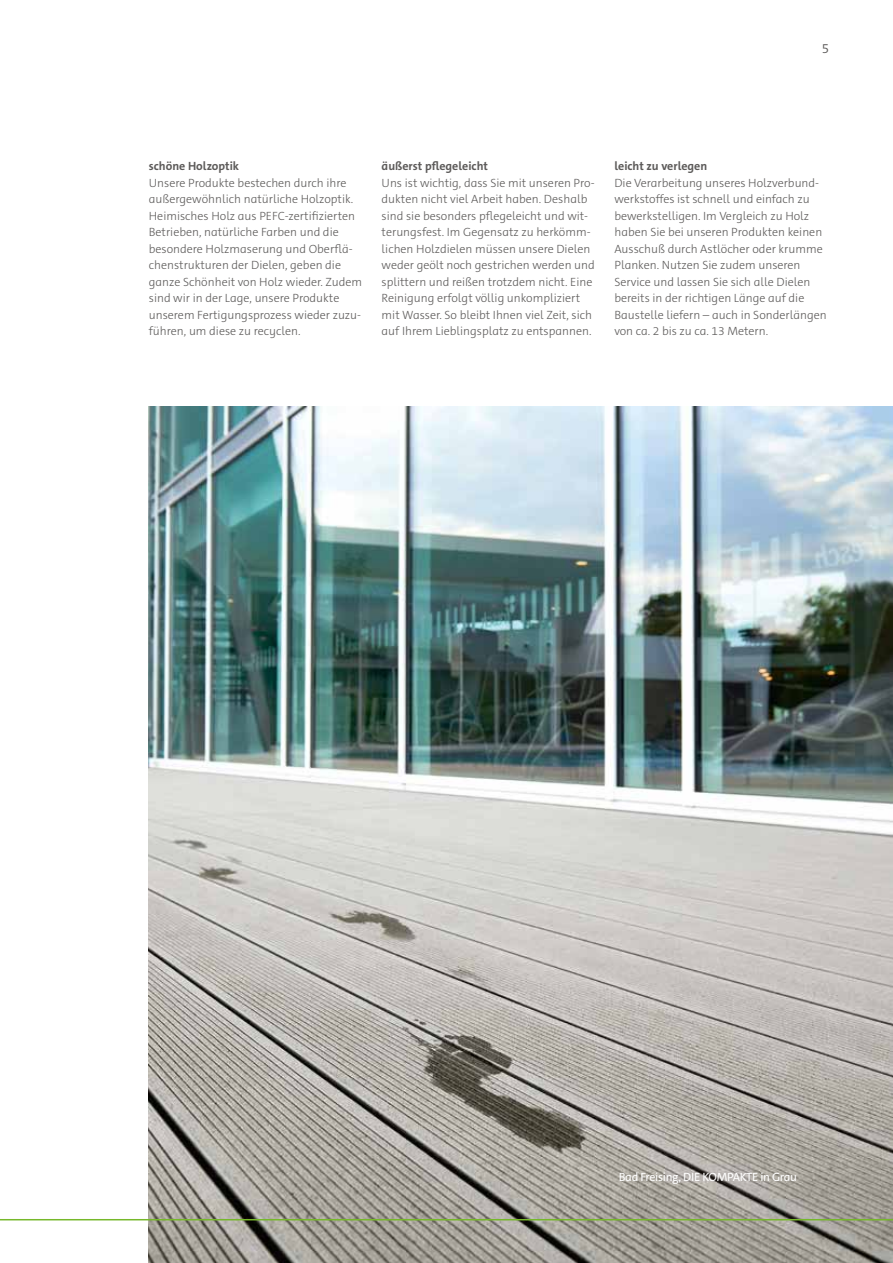
<style>
.page{position:relative;width:893px;height:1263px;background:#fff}
.page>*{position:absolute;margin:0;border:0;box-sizing:border-box;transform-origin:0 0}
.t1{font:300 13.5px "The Sans C5";color:#5d5b5a}
.t2{font:300 12px/16.5px "The Sans C5";color:#5d5b5a}
.t3{font:700 12px "The Sans C5";color:#5d5b5a}
.t4{font:12px "The Sans C5";letter-spacing:-.025em;color:#fff}
</style>
<div class="page">
<img style="left:149px;top:1220px;width:744px;height:43px">
<img style="left:0;top:406px;width:893px;height:814px">
<p class="t1" style="left:822px;top:39px;width:9px">5</p>
<p class="t3" style="left:149px;top:159px;width:92px">schöne Holzoptik</p>
<p class="t2" style="left:149px;top:175px;width:215px">Unsere Produkte bestechen durch ihre außergewöhnlich natürliche Holzoptik.<br>Heimisches Holz aus PEFC-zertifizierten Betrieben, natürliche Farben und die besondere Holzmaserung und Oberflä&shy;chenstrukturen der Dielen, geben die ganze Schönheit von Holz wieder. Zudem sind wir in der Lage, unsere Produkte unserem Fertigungsprozess wieder zuzu&shy;führen, um diese zu recyclen.</p>
<p class="t3" style="left:382px;top:159px;width:108px">äußerst pflegeleicht</p>
<p class="t2" style="left:382px;top:175px;width:215px">Uns ist wichtig, dass Sie mit unseren Pro&shy;dukten nicht viel Arbeit haben. Deshalb sind sie besonders pflegeleicht und wit&shy;terungsfest. Im Gegensatz zu herkömm&shy;lichen Holzdielen müssen unsere Dielen weder geölt noch gestrichen werden und splittern und reißen trotzdem nicht. Eine Reinigung erfolgt völlig unkompliziert mit Wasser. So bleibt Ihnen viel Zeit, sich auf Ihrem Lieblingsplatz zu entspannen.</p>
<p class="t3" style="left:614px;top:159px;width:94px">leicht zu verlegen</p>
<p class="t2" style="left:614px;top:175px;width:214px">Die Verarbeitung unseres Holzverbund&shy;werkstoffes ist schnell und einfach zu bewerkstelligen. Im Vergleich zu Holz haben Sie bei unseren Produkten keinen Ausschuß durch Astlöcher oder krumme Planken. Nutzen Sie zudem unseren Service und lassen Sie sich alle Dielen bereits in der richtigen Länge auf die Baustelle liefern – auch in Sonderlängen von ca. 2 bis zu ca. 13 Metern.</p>
<p class="t4" style="left:619px;top:1169px;width:180px">Bad Freising, DIE KOMPAKTE in Grau</p>
</div>
